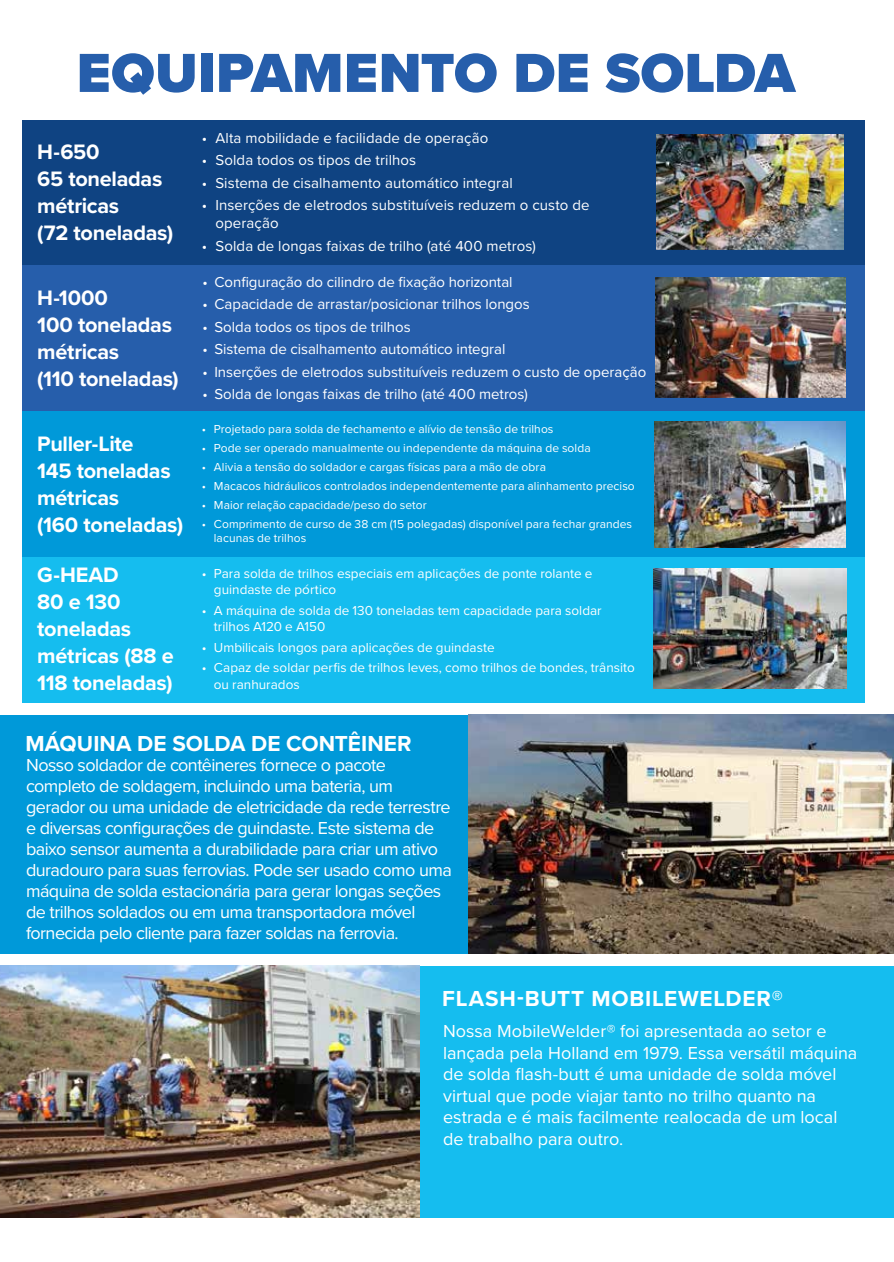
<style>
.page{position:relative;width:894px;height:1262px;background:#fff}
.page>*{position:absolute;margin:0;border:0;box-sizing:border-box;transform-origin:0 0}
.t1{font:900 57px "Proxima Nova";letter-spacing:.005em;color:#265eab}
.t2{font:700 22.5px "Proxima Nova";letter-spacing:.01em;color:#fff}
.t3{font:700 22.5px "Proxima Nova";letter-spacing:.035em;color:#fff}
.t4{font:700 21.6px/27px "Proxima Nova";letter-spacing:-.015em;color:#fff}
.t5{font:18px/21px "Proxima Nova";letter-spacing:-.03em;color:#fff}
.t6{font:18px/21.6px "Proxima Nova";color:#fff}
.t7{font:15px/18px "Proxima Nova";color:#fff}
.t8{font:13.5px/16.2px "Proxima Nova";color:#fff}
.t9{font:12px/14.4px "Proxima Nova";letter-spacing:.005em;color:#fff}
</style>
<div class="page">
<div style="left:0;top:714px;width:893px;height:239px;background:#0099d9"></div>
<div style="left:0;top:965px;width:893px;height:252px;background:#15bdef"></div>
<img style="left:0;top:965px;width:419px;height:252px">
<img style="left:468px;top:714px;width:425px;height:239px">
<div style="left:22px;top:120px;width:842px;height:145px;background:#0f4382"></div>
<div style="left:22px;top:265px;width:842px;height:146px;background:#265eab"></div>
<div style="left:22px;top:411px;width:842px;height:146px;background:#0099d9"></div>
<div style="left:22px;top:557px;width:842px;height:145px;background:#15bdef"></div>
<img style="left:656px;top:134px;width:187px;height:116px">
<img style="left:655px;top:278px;width:189px;height:120px">
<img style="left:654px;top:421px;width:191px;height:126px">
<img style="left:653px;top:568px;width:193px;height:121px">
<h1 class="t1" style="left:77px;top:30px;width:719px">EQUIPAMENTO DE SOLDA</h1>
<h3 class="t4" style="left:37px;top:137px;width:137px">H-650<br>65 toneladas métricas<br>(72 toneladas)</h3>
<h3 class="t4" style="left:37px;top:283px;width:143px">H-1000<br>100 toneladas métricas<br>(110 toneladas)</h3>
<h3 class="t4" style="left:37px;top:430px;width:147px">Puller-Lite<br>145 toneladas métricas<br>(160 toneladas)</h3>
<h3 class="t4" style="left:37px;top:561px;width:138px">G-HEAD<br>80 e 130 toneladas métricas (88 e<br>118 toneladas)</h3>
<p class="t7" style="left:202px;top:128px;width:288px">• Alta mobilidade e facilidade de operação</p>
<p class="t7" style="left:202px;top:151px;width:216px">• Solda todos os tipos de trilhos</p>
<p class="t7" style="left:202px;top:173px;width:312px">• Sistema de cisalhamento automático integral</p>
<p class="t7" style="left:215px;top:196px;width:375px;text-indent:-14px">• Inserções de eletrodos substituíveis reduzem o custo de operação</p>
<p class="t7" style="left:202px;top:236px;width:335px">• Solda de longas faixas de trilho (até 400 metros)</p>
<p class="t7" style="left:202px;top:272px;width:312px">• Configuração do cilindro de fixação horizontal</p>
<p class="t7" style="left:202px;top:294px;width:329px">• Capacidade de arrastar/posicionar trilhos longos</p>
<p class="t7" style="left:202px;top:317px;width:210px">• Solda todos os tipos de trilhos</p>
<p class="t7" style="left:202px;top:339px;width:304px">• Sistema de cisalhamento automático integral</p>
<p class="t7" style="left:202px;top:362px;width:445px">• Inserções de eletrodos substituíveis reduzem o custo de operação</p>
<p class="t7" style="left:202px;top:384px;width:327px">• Solda de longas faixas de trilho (até 400 metros)</p>
<p class="t9" style="left:202px;top:421px;width:353px">• Projetado para solda de fechamento e alívio de tensão de trilhos</p>
<p class="t9" style="left:202px;top:440px;width:390px">• Pode ser operado manualmente ou independente da máquina de solda</p>
<p class="t9" style="left:202px;top:459px;width:345px">• Alivia a tensão do soldador e cargas físicas para a mão de obra</p>
<p class="t9" style="left:202px;top:478px;width:434px">• Macacos hidráulicos controlados independentemente para alinhamento preciso</p>
<p class="t9" style="left:202px;top:497px;width:226px">• Maior relação capacidade/peso do setor</p>
<p class="t9" style="left:214px;top:516px;width:419px;text-indent:-12px">• Comprimento de curso de 38 cm (15 polegadas) disponível para fechar grandes lacunas de trilhos</p>
<p class="t8" style="left:214px;top:564px;width:380px;text-indent:-12px">• Para solda de trilhos especiais em aplicações de ponte rolante e guindaste de pórtico</p>
<p class="t8" style="left:214px;top:601px;width:389px;text-indent:-12px">• A máquina de solda de 130 toneladas tem capacidade para soldar trilhos A120 e A150</p>
<p class="t8" style="left:202px;top:638px;width:294px">• Umbilicais longos para aplicações de guindaste</p>
<p class="t8" style="left:214px;top:659px;width:422px;text-indent:-12px">• Capaz de soldar perfis de trilhos leves, como trilhos de bondes, trânsito ou ranhurados</p>
<h2 class="t2" style="left:25px;top:727px;width:387px">MÁQUINA DE SOLDA DE CONTÊINER</h2>
<p class="t5" style="left:26px;top:753px;width:427px">Nosso soldador de contêineres fornece o pacote completo de soldagem, incluindo uma bateria, um gerador ou uma unidade de eletricidade da rede terrestre e diversas configurações de guindaste. Este sistema de baixo sensor aumenta a durabilidade para criar um ativo duradouro para suas ferrovias. Pode ser usado como uma máquina de solda estacionária para gerar longas seções de trilhos soldados ou em uma transportadora móvel fornecida pelo cliente para fazer soldas na ferrovia.</p>
<h2 class="t3" style="left:442px;top:981px;width:342px">FLASH-BUTT MOBILEWELDER®</h2>
<p class="t6" style="left:443px;top:1019px;width:415px">Nossa MobileWelder® foi apresentada ao setor e lançada pela Holland em 1979. Essa versátil máquina de solda flash-butt é uma unidade de solda móvel virtual que pode viajar tanto no trilho quanto na estrada e é mais facilmente realocada de um local de trabalho para outro.</p>
</div>
